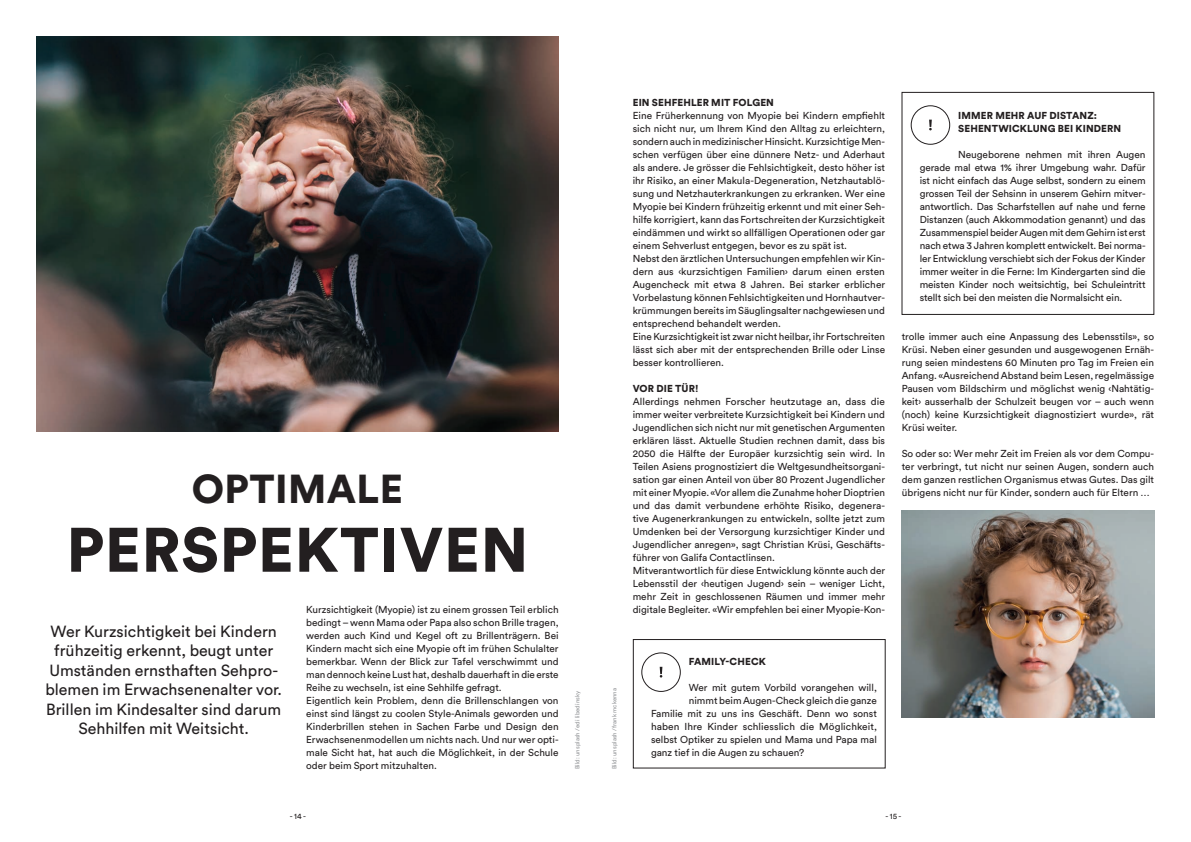
<style>
.page{position:relative;width:1191px;height:842px;background:#fff}
.page>*{position:absolute;margin:0;border:0;box-sizing:border-box;transform-origin:0 0}
.t1{font:900 62px "Circular Pro";letter-spacing:.01em;color:#231f20}
.t2{font:900 40px "Circular Pro";letter-spacing:.01em;color:#231f20}
.t3{font:16px/19.5px "Circular Pro";color:#231f20;text-align:center}
.t4{font:10px/13px "Circular Pro";color:#231f20}
.t5{font:900 10px/13px "Circular Pro";letter-spacing:.01em;color:#231f20}
.t6{font:8px "Circular Pro";color:#231f20}
.t7{font:6px "Circular Pro";color:#939598}
</style>
<div class="page">
<img style="left:37px;top:37px;width:521px;height:394px">
<div style="left:633px;top:639px;width:252px;height:129px;border:1px solid #231f20"></div>
<div style="left:641px;top:653px;width:39px;height:39px;border:1px solid #231f20;border-radius:50%"></div>
<svg style="left:659px;top:667px;width:3px;height:10px"></svg>
<div style="left:901px;top:92px;width:253px;height:223px;border:1px solid #231f20"></div>
<div style="left:911px;top:106px;width:39px;height:39px;border:1px solid #231f20;border-radius:50%"></div>
<svg style="left:929px;top:120px;width:2px;height:10px"></svg>
<img style="left:901px;top:510px;width:253px;height:207px">
<h2 class="t2" style="left:192px;top:461px;width:213px">OPTIMALE</h2>
<h1 class="t1" style="left:66px;top:507px;width:463px">PERSPEKTIVEN</h1>
<h3 class="t3" style="left:45px;top:621px;width:238px">Wer Kurzsichtigkeit bei Kindern frühzeitig erkennt, beugt unter<br>Umständen ernsthaften Sehpro&shy;blemen im Erwachsenenalter vor.<br>Brillen im Kindesalter sind darum<br>Sehhilfen mit Weitsicht.</h3>
<p class="t4" style="left:306px;top:603px;width:254px">Kurzsichtigkeit (Myopie) ist zu einem grossen Teil erblich bedingt – wenn Mama oder Papa also schon Brille tragen, werden auch Kind und Kegel oft zu Brillenträgern. Bei Kindern macht sich eine Myopie oft im frühen Schulalter bemerkbar. Wenn der Blick zur Tafel verschwimmt und man dennoch keine Lust hat, deshalb dauerhaft in die erste Reihe zu wechseln, ist eine Sehhilfe gefragt.<br>Eigentlich kein Problem, denn die Brillenschlangen von einst sind längst zu coolen Style-Animals geworden und Kinderbrillen stehen in Sachen Farbe und Design den Erwachsenenmodellen um nichts nach. Und nur wer opti&shy;male Sicht hat, hat auch die Möglichkeit, in der Schule oder beim Sport mitzuhalten.</p>
<p class="t5" style="left:633px;top:96px;width:143px">EIN SEHFEHLER MIT FOLGEN</p>
<p class="t4" style="left:632px;top:109px;width:254px">Eine Früherkennung von Myopie bei Kindern emp ehlt sich nicht nur, um Ihrem Kind den Alltag zu erleichtern, sondern auch in medizinischer Hinsicht. Kurzsichtige Men&shy;schen verfügen über eine dünnere Netz- und Aderhaut als andere. Je grösser die Fehlsichtigkeit, desto höher ist ihr Risiko, an einer Makula-Degeneration, Netzhautablö&shy;sung und Netzhauterkrankungen zu erkranken. Wer eine Myopie bei Kindern frühzeitig erkennt und mit einer Seh&shy;hilfe korrigiert, kann das Fortschreiten der Kurzsichtigkeit eindämmen und wirkt so allfälligen Operationen oder gar einem Sehverlust entgegen, bevor es zu spät ist.<br>Nebst den ärztlichen Untersuchungen empfehlen wir Kin&shy;dern aus ‹kurzsichtigen Familien› darum einen ersten Augencheck mit etwa 8 Jahren. Bei starker erblicher Vorbelastung können Fehlsichtigkeiten und Hornhautver&shy;krümmungen bereits im Säuglingsalter nachgewiesen und entsprechend behandelt werden.<br>Eine Kurzsichtigkeit ist zwar nicht heilbar, ihr Fortschreiten lässt sich aber mit der entsprechenden Brille oder Linse besser kontrollieren.</p>
<p class="t5" style="left:633px;top:382px;width:67px">VOR DIE TÜR!</p>
<p class="t4" style="left:632px;top:395px;width:254px">Allerdings nehmen Forscher heutzutage an, dass die immer weiter verbreitete Kurzsichtigkeit bei Kindern und Jugendlichen sich nicht nur mit genetischen Argumenten erklären lässt. Aktuelle Studien rechnen damit, dass bis 2050 die Hälfte der Europäer kurzsichtig sein wird. In Teilen Asiens prognostiziert die Weltgesundheitsorgani&shy;sation gar einen Anteil von über 80 Prozent Jugendlicher mit einer Myopie. «Vor allem die Zunahme hoher Dioptrien und das damit verbundene erhöhte Risiko, degenera&shy;tive Augenerkrankungen zu entwickeln, sollte jetzt zum Umdenken bei der Versorgung kurzsichtiger Kinder und Jugendlicher anregen», sagt Christian Krüsi, Geschäfts&shy;führer von Galifa Contactlinsen.<br>Mitverantwortlich für diese Entwicklung könnte auch der Lebensstil der ‹heutigen Jugend› sein – weniger Licht, mehr Zeit in geschlossenen Räumen und immer mehr digitale Begleiter. «Wir empfehlen bei einer Myopie-Kon-</p>
<p class="t7" style="left:573px;top:769px;width:80px;rotate:-90deg">Bild: unsplash / edi libedinsky</p>
<p class="t7" style="left:610px;top:769px;width:82px;rotate:-90deg">Bild: unsplash / frank mckenna</p>
<p class="t5" style="left:689px;top:655px;width:79px">FAMILY-CHECK</p>
<p class="t4" style="left:689px;top:681px;width:190px">Wer mit gutem Vorbild vorangehen will,</p>
<p class="t4" style="left:689px;top:694px;width:190px">nimmt beim Augen-Check gleich die ganze</p>
<p class="t4" style="left:651px;top:707px;width:227px">Familie mit zu uns ins Geschäft. Denn wo sonst</p>
<p class="t4" style="left:651px;top:720px;width:227px">haben Ihre Kinder schliesslich die Möglichkeit,</p>
<p class="t4" style="left:651px;top:733px;width:227px">selbst Optiker zu spielen und Mama und Papa mal</p>
<p class="t4" style="left:651px;top:746px;width:155px">ganz tief in die Augen zu schauen?</p>
<p class="t5" style="left:958px;top:109px;width:164px">IMMER MEHR AUF DISTANZ:<br>SEHENTWICKLUNG BEI KINDERN</p>
<p class="t4" style="left:919px;top:148px;width:227px;text-align:justify;text-indent:38px">Neugeborene nehmen mit ihren Augen gerade mal etwa 1% ihrer Umgebung wahr. Dafür ist nicht einfach das Auge selbst, sondern zu einem grossen Teil der Sehsinn in unserem Gehirn mitver&shy;antwortlich. Das Scharfstellen auf nahe und ferne Distanzen (auch Akkommodation genannt) und das Zusammenspiel beider Augen mit dem Gehirn ist erst nach etwa 3 Jahren komplett entwickelt. Bei norma&shy;ler Entwicklung verschiebt sich der Fokus der Kinder immer weiter in die Ferne: Im Kindergarten sind die meisten Kinder noch weitsichtig, bei Schuleintritt stellt sich bei den meisten die Normalsicht ein.</p>
<p class="t4" style="left:901px;top:330px;width:254px;text-align:justify">trolle immer auch eine Anpassung des Lebensstils», so Krüsi. Neben einer gesunden und ausgewogenen Ernäh&shy;rung seien mindestens 60 Minuten pro Tag im Freien ein Anfang. «Ausreichend Abstand beim Lesen, regelmässige Pausen vom Bildschirm und möglichst wenig ‹Nahtätig&shy;keit› ausserhalb der Schulzeit beugen vor – auch wenn (noch) keine Kurzsichtigkeit diagnostiziert wurde», rät Krüsi weiter.</p>
<p class="t4" style="left:901px;top:447px;width:254px;text-align:justify">So oder so: Wer mehr Zeit im Freien als vor dem Compu&shy;ter verbringt, tut nicht nur seinen Augen, sondern auch dem ganzen restlichen Organismus etwas Gutes. Das gilt übrigens nicht nur für Kinder, sondern auch für Eltern …</p>
<p class="t6" style="left:290px;top:811px;width:18px">- 14 -</p>
<p class="t6" style="left:885px;top:811px;width:18px">- 15 -</p>
</div>
